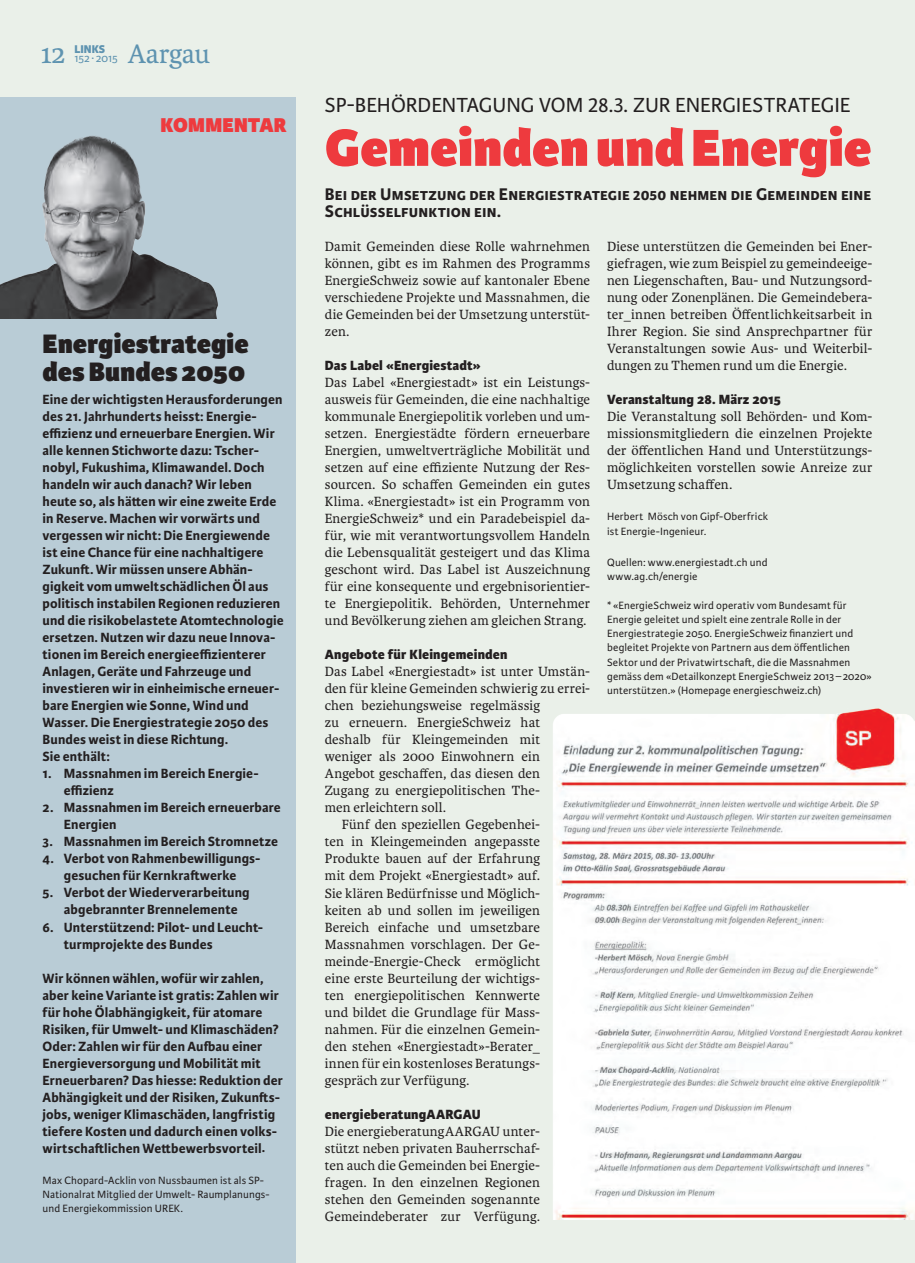
<style>
.page{position:relative;width:915px;height:1263px;background:#fff}
.page>*{position:absolute;margin:0;border:0;box-sizing:border-box;transform-origin:0 0}
.t1{font:800 55.5px "Karmina Sans";letter-spacing:.005em;color:#ee3a3e}
.t2{font:800 28.5px/28.5px "Karmina Sans";letter-spacing:.005em;color:#231f20}
.t3{font:28.5px "Karmina";letter-spacing:-.005em;color:#5e93b0}
.t4{font:21.75px "Karmina Sans";color:#231f20}
.t5{font:800 21.3px "Karmina Sans";letter-spacing:.005em;color:#ee3a3e}
.t6{font:700 18px/17px "Karmina Sans";letter-spacing:.01em;color:#231f20}
.t7{font:14.25px/17px "Karmina";letter-spacing:.01em;color:#231f20;text-align:justify}
.t8{font:700 14.25px/17px "Karmina Sans";letter-spacing:.01em;color:#231f20}
.t9{font:800 14.25px "Karmina Sans";letter-spacing:.01em;color:#231f20}
.t10{font:12px "Karmina Sans";letter-spacing:-.015em;color:#5e93b0}
.t11{font:800 12px "Karmina Sans";color:#5e93b0}
.t12{font:11.25px/14.2px "Karmina Sans";letter-spacing:.015em;color:#231f20}
</style>
<div class="page">
<div style="left:0;top:0;width:914px;height:1263px;background:#eaf0e9"></div>
<div style="left:0;top:98px;width:295px;height:1165px;background:#b9ccd6"></div>
<img style="left:0;top:136px;width:218px;height:183px">
<img style="left:553px;top:708px;width:361px;height:512px">
<p class="t10" style="left:74px;top:52px;width:45px">152 ∙ 2015</p>
<h2 class="t3" style="left:128px;top:38px;width:84px">Aargau</h2>
<h2 class="t3" style="left:40px;top:38px;width:27px">12</h2>
<p class="t11" style="left:74px;top:43px;width:32px">LINKS</p>
<h3 class="t5" style="left:160px;top:112px;width:127px">KOMMENTAR</h3>
<h2 class="t2" style="left:43px;top:330px;width:207px">Energiestrategie des Bundes 2050</h2>
<p class="t8" style="left:43px;top:391px;width:243px">Eine der wichtigsten Herausforderungen des 21. Jahrhunderts heisst: Energie&shy;effizienz und erneuerbare Energien. Wir alle kennen Stichworte dazu: Tscher&shy;nobyl, Fukushima, Klimawandel. Doch handeln wir auch danach? Wir leben heute so, als hätten wir eine zweite Erde in Reserve. Machen wir vorwärts und vergessen wir nicht: Die Energiewende ist eine Chance für eine nachhaltigere Zukunft. Wir müssen unsere Abhän&shy;gigkeit vom umweltschädlichen Öl aus politisch instabilen Regionen reduzieren und die risikobelastete Atomtechnologie ersetzen. Nutzen wir dazu neue Innova&shy;tionen im Bereich energieeffizienterer Anlagen, Geräte und Fahrzeuge und investieren wir in einheimische erneuer&shy;bare Energien wie Sonne, Wind und Wasser. Die Energiestrategie 2050 des Bundes weist in diese Richtung.<br>Sie enthält:</p>
<p class="t8" style="left:64px;top:765px;width:195px;text-indent:-21px">1. Massnahmen im Bereich Energie&shy;effizienz</p>
<p class="t8" style="left:64px;top:799px;width:218px;text-indent:-21px">2. Massnahmen im Bereich erneuerbare<br>Energien</p>
<p class="t8" style="left:43px;top:833px;width:237px">3. Massnahmen im Bereich Stromnetze</p>
<p class="t8" style="left:43px;top:850px;width:218px;text-align:center">4. Verbot von Rahmenbewilligungs&shy;gesuchen für Kernkraftwerke</p>
<p class="t8" style="left:64px;top:885px;width:187px;text-indent:-21px">5. Verbot der Wiederverarbeitung abgebrannter Brennelemente</p>
<p class="t8" style="left:64px;top:919px;width:201px;text-indent:-21px">6. Unterstützend: Pilot- und Leucht&shy;turmprojekte des Bundes</p>
<p class="t8" style="left:43px;top:970px;width:242px">Wir können wählen, wofür wir zahlen, aber keine Variante ist gratis: Zahlen wir für hohe Ölabhängigkeit, für atomare Risiken, für Umwelt- und Klimaschäden?<br>Oder: Zahlen wir für den Aufbau einer Energieversorgung und Mobilität mit Erneuerbaren? Das hiesse: Reduktion der Abhängigkeit und der Risiken, Zukunfts&shy;jobs, weniger Klimaschäden, langfristig tiefere Kosten und dadurch einen volks&shy;wirtschaftlichen Wettbewerbsvorteil.</p>
<p class="t12" style="left:43px;top:1173px;width:228px">Max Chopard-Acklin von Nussbaumen ist als SP-<br>Nationalrat Mitglied der Umwelt- Raumplanungs&shy;und Energiekommission UREK.</p>
<h3 class="t4" style="left:325px;top:93px;width:527px">SP-BEHÖRDENTAGUNG VOM 28.3. ZUR ENERGIESTRATEGIE</h3>
<h1 class="t1" style="left:325px;top:115px;width:548px">Gemeinden und Energie</h1>
<p class="t6" style="left:325px;top:186px;width:548px">Bei der Umsetzung der Energiestrategie 2050 nehmen die Gemeinden eine<br>Schlüsselfunktion ein.</p>
<p class="t7" style="left:607px;top:238px;width:267px">Diese unterstützen die Gemeinden bei Ener&shy;giefragen, wie zum Beispiel zu gemeindeeige&shy;nen Liegenschaften, Bau- und Nutzungsord&shy;nung oder Zonenplänen. Die Gemeindebera&shy;ter_innen betreiben Öffentlichkeitsarbeit in Ihrer Region. Sie sind Ansprechpartner für Veranstaltungen sowie Aus- und Weiterbil&shy;dungen zu Themen rund um die Energie.</p>
<p class="t9" style="left:607px;top:391px;width:175px">Veranstaltung 28. März 2015</p>
<p class="t7" style="left:607px;top:408px;width:267px">Die Veranstaltung soll Behörden- und Kom&shy;missionsmitgliedern die einzelnen Projekte der öffentlichen Hand und Unterstützungs&shy;möglichkeiten vorstellen sowie Anreize zur Umsetzung schaffen.</p>
<p class="t12" style="left:607px;top:510px;width:162px">Herbert Mösch von Gipf-Oberfrick ist Energie-Ingenieur.</p>
<p class="t12" style="left:607px;top:555px;width:162px">Quellen: www.energiestadt.ch und www.ag.ch/energie</p>
<p class="t12" style="left:607px;top:598px;width:266px">* «EnergieSchweiz wird operativ vom Bundesamt für Energie geleitet und spielt eine zentrale Rolle in der Energiestrategie 2050. EnergieSchweiz finanziert und begleitet Projekte von Partnern aus dem öffentlichen Sektor und der Privatwirtschaft, die die Massnahmen gemäss dem «Detailkonzept EnergieSchweiz 2013– 2020» unterstützen.» (Homepage energieschweiz.ch)</p>
<p class="t7" style="left:325px;top:238px;width:267px">Damit Gemeinden diese Rolle wahrnehmen können, gibt es im Rahmen des Programms EnergieSchweiz sowie auf kantonaler Ebene verschiedene Projekte und Massnahmen, die die Gemeinden bei der Umsetzung unterstüt&shy;zen.</p>
<p class="t9" style="left:325px;top:357px;width:157px">Das Label «Energiestadt»</p>
<p class="t7" style="left:325px;top:374px;width:267px">Das Label «Energiestadt» ist ein Leistungs&shy;ausweis für Gemeinden, die eine nachhaltige kommunale Energiepolitik vorleben und um&shy;setzen. Energiestädte fördern erneuerbare Energien, umweltverträgliche Mobilität und setzen auf eine effiziente Nutzung der Res&shy;sourcen. So schaffen Gemeinden ein gutes Klima. «Energiestadt» ist ein Programm von EnergieSchweiz* und ein Paradebeispiel da&shy;für, wie mit verantwortungsvollem Handeln die Lebensqualität gesteigert und das Klima geschont wird. Das Label ist Auszeichnung für eine konsequente und ergebnisorientier&shy;te Energiepolitik. Behörden, Unternehmer und Bevölkerung ziehen am gleichen Strang.</p>
<p class="t9" style="left:325px;top:646px;width:184px">Angebote für Kleingemeinden</p>
<p class="t7" style="left:325px;top:663px;width:267px">Das Label «Energiestadt» ist unter Umstän-</p>
<p class="t7" style="left:325px;top:680px;width:267px">den für kleine Gemeinden schwierig zu errei-</p>
<p class="t7" style="left:325px;top:697px;width:216px">chen beziehungsweise regelmässig</p>
<p class="t7" style="left:325px;top:714px;width:216px">zu erneuern. EnergieSchweiz hat</p>
<p class="t7" style="left:325px;top:731px;width:216px">deshalb für Kleingemeinden mit</p>
<p class="t7" style="left:325px;top:748px;width:217px">weniger als 2000 Einwohnern ein</p>
<p class="t7" style="left:325px;top:765px;width:216px">Angebot geschaffen, das diesen den</p>
<p class="t7" style="left:325px;top:782px;width:216px">Zugang zu energiepolitischen The-</p>
<p class="t7" style="left:325px;top:799px;width:122px">men erleichtern soll.</p>
<p class="t7" style="left:342px;top:816px;width:199px">Fünf den speziellen Gegebenhei-</p>
<p class="t7" style="left:325px;top:833px;width:217px">ten in Kleingemeinden angepasste</p>
<p class="t7" style="left:325px;top:850px;width:216px">Produkte bauen auf der Erfahrung</p>
<p class="t7" style="left:325px;top:867px;width:217px">mit dem Projekt «Energiestadt» auf.</p>
<p class="t7" style="left:325px;top:884px;width:216px">Sie klären Bedürfnisse und Möglich-</p>
<p class="t7" style="left:325px;top:902px;width:217px">keiten ab und sollen im jeweiligen</p>
<p class="t7" style="left:325px;top:919px;width:216px">Bereich einfache und umsetzbare</p>
<p class="t7" style="left:325px;top:936px;width:216px">Massnahmen vorschlagen. Der Ge-</p>
<p class="t7" style="left:325px;top:953px;width:217px">meinde-Energie-Check ermöglicht</p>
<p class="t7" style="left:325px;top:970px;width:217px">eine erste Beurteilung der wichtigs-</p>
<p class="t7" style="left:325px;top:987px;width:217px">ten energiepolitischen Kennwerte</p>
<p class="t7" style="left:325px;top:1004px;width:217px">und bildet die Grundlage für Mass-</p>
<p class="t7" style="left:325px;top:1021px;width:216px">nahmen. Für die einzelnen Gemein-</p>
<p class="t7" style="left:325px;top:1038px;width:217px">den stehen «Energiestadt»-Berater_</p>
<p class="t7" style="left:325px;top:1055px;width:216px">innen für ein kostenloses Beratungs-</p>
<p class="t7" style="left:325px;top:1072px;width:146px">gespräch zur Verfügung.</p>
<p class="t9" style="left:325px;top:1106px;width:157px">energieberatungAARGAU</p>
<p class="t7" style="left:325px;top:1123px;width:217px">Die energieberatungAARGAU unter&shy;stützt neben privaten Bauherrschaf&shy;ten auch die Gemeinden bei Energie&shy;fragen. In den einzelnen Regionen stehen den Gemeinden sogenannte Gemeindeberater zur Verfügung.</p>
</div>
